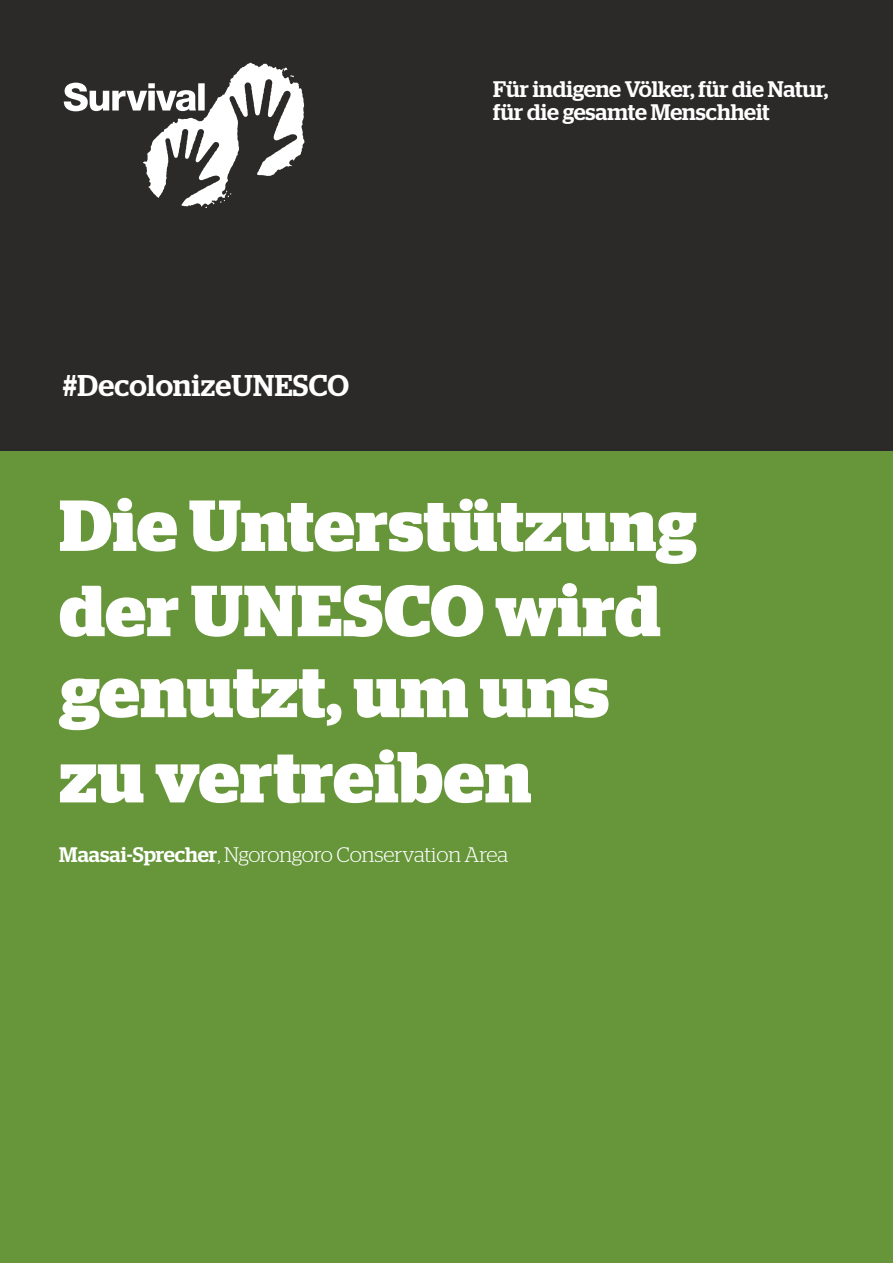
<style>
.page{position:relative;width:893px;height:1263px;background:#fff}
.page>*{position:absolute;margin:0;border:0;box-sizing:border-box;transform-origin:0 0}
.t1{font:700 72px/83.8px "Stag";letter-spacing:.01em;color:#fff}
.t2{font:500 30px "Stag";letter-spacing:.01em;color:#fff}
.t3{font:500 22.5px/22.5px "Stag";color:#fff}
.t4{font:300 21px "Stag";letter-spacing:-.005em;color:#fff}
.s1{font-weight:500}
</style>
<div class="page">
<div style="left:0;top:411px;width:893px;height:852px;background:#67963a"></div>
<div style="left:0;top:0;width:893px;height:451px;background:#2c2a29"></div>
<svg style="left:64px;top:63px;width:241px;height:145px"></svg>
<p class="t2" style="left:63px;top:367px;width:288px">#DecolonizeUNESCO</p>
<p class="t3" style="left:493px;top:78px;width:337px">Für indigene Völker, für die Natur, für die gesamte Menschheit</p>
<p class="t1" style="left:59px;top:484px;width:639px">Die Unterstützung der UNESCO wird genutzt, um uns zu vertreiben</p>
<p class="t4" style="left:59px;top:842px;width:451px"><span class="s1">Maasai-Sprecher</span>, Ngorongoro Conservation Area</p>
</div>
